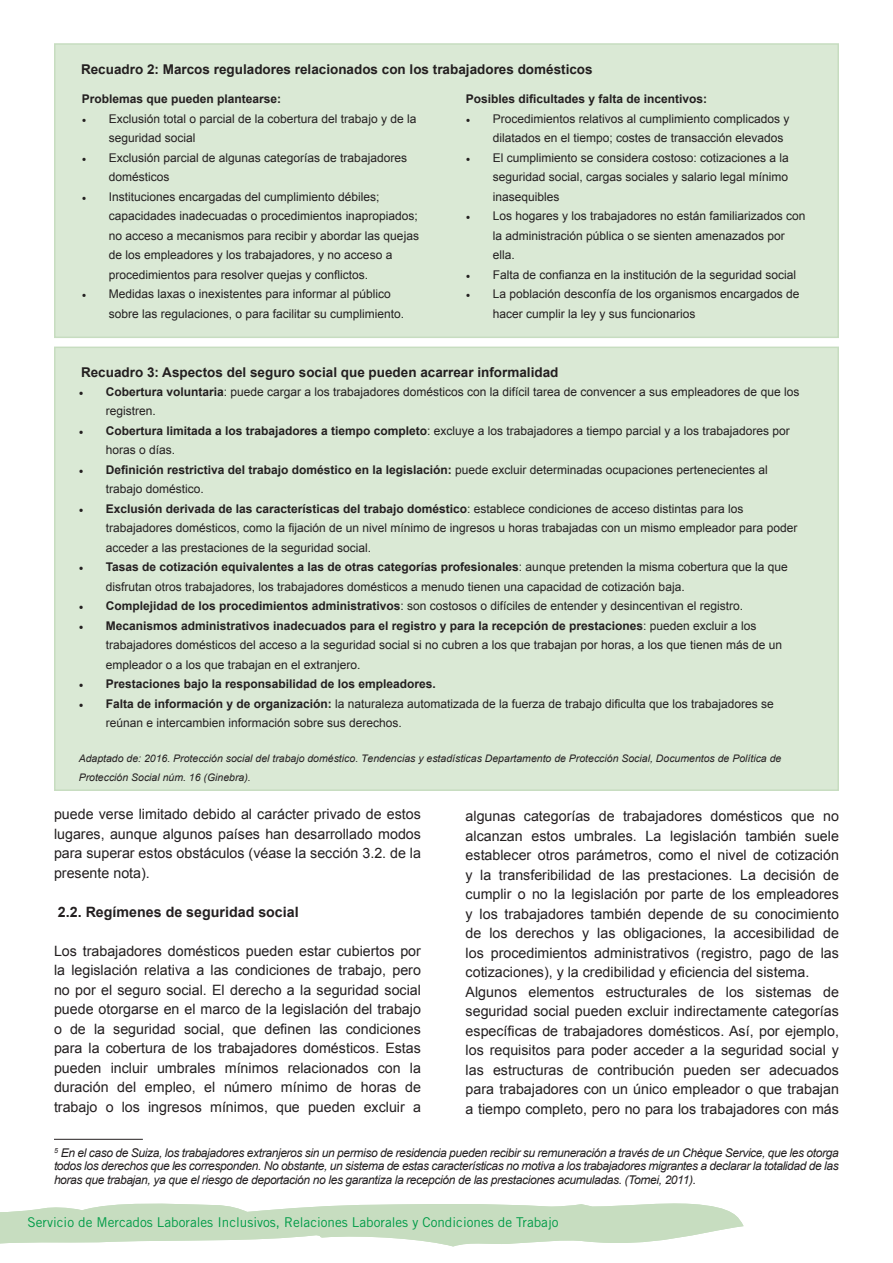
<style>
.page{position:relative;width:893px;height:1263px;background:#fff}
.page>*{position:absolute;margin:0;border:0;box-sizing:border-box;transform-origin:0 0}
.t1{font:14.25px/19.5px "Arial";color:#231f20;text-align:justify}
.t2{font:700 14.25px "Arial";color:#231f20}
.t3{font:13.5px "Trade Gothic LT Std";color:#009b47}
.t4{font:700 13.5px "Arial";color:#231f20}
.t5{font:12px/19.5px "Arial";color:#231f20}
.t6{font:italic 12px/13.5px "Arial";letter-spacing:-.03em;color:#231f20;text-align:justify}
.t7{font:700 12px "Arial";color:#231f20}
.t8{font:italic 10.35px/19.5px "Arial";color:#231f20}
.s1{font-family:"Minion Pro"}
.s2{font-family:"Minion Pro";font-weight:700}
.s3{font-weight:700}
</style>
<div class="page">
<div style="left:55px;top:347px;width:783px;height:443px;background:#dae9d5"></div>
<div style="left:54px;top:347px;width:785px;height:444px;border:2px solid #c7ddc0"></div>
<div style="left:55px;top:44px;width:783px;height:293px;background:#dae9d5"></div>
<div style="left:54px;top:43px;width:785px;height:295px;border:2px solid #c7ddc0"></div>
<svg style="left:0;top:1203px;width:744px;height:44px"></svg>
<hr style="left:54px;top:1139px;width:89px;height:1px;background:#231f20">
<p class="t4" style="left:81px;top:60px;width:513px">Recuadro 2: Marcos reguladores relacionados con los trabajadores domésticos</p>
<p class="t7" style="left:82px;top:91px;width:201px">Problemas que pueden plantearse:</p>
<p class="t5" style="left:109px;top:109px;width:309px;text-indent:-27px"><span class="s1">•</span> Exclusión total o parcial de la cobertura del trabajo y de la seguridad social</p>
<p class="t5" style="left:109px;top:148px;width:300px;text-indent:-27px"><span class="s1">•</span> Exclusión parcial de algunas categorías de trabajadores domésticos</p>
<p class="t5" style="left:109px;top:187px;width:312px;text-indent:-27px"><span class="s1">•</span> Instituciones encargadas del cumplimiento débiles; capacidades inadecuadas o procedimientos inapropiados; no acceso a mecanismos para recibir y abordar las quejas de los empleadores y los trabajadores, y no acceso a procedimientos para resolver quejas y conflictos.</p>
<p class="t5" style="left:109px;top:284px;width:297px;text-indent:-27px"><span class="s1">•</span> Medidas laxas o inexistentes para informar al público sobre las regulaciones, o para facilitar su cumplimiento.</p>
<p class="t7" style="left:466px;top:91px;width:243px">Posibles dificultades y falta de incentivos:</p>
<p class="t5" style="left:493px;top:109px;width:298px;text-indent:-27px"><span class="s1">•</span> Procedimientos relativos al cumplimiento complicados y dilatados en el tiempo; costes de transacción elevados</p>
<p class="t5" style="left:493px;top:148px;width:298px;text-align:justify;text-indent:-27px"><span class="s1">•</span> El cumplimiento se considera costoso: cotizaciones a la seguridad social, cargas sociales y salario legal mínimo inasequibles</p>
<p class="t5" style="left:493px;top:206px;width:314px;text-indent:-27px"><span class="s1">•</span> Los hogares y los trabajadores no están familiarizados con la administración pública o se sienten amenazados por ella.</p>
<p class="t5" style="left:466px;top:265px;width:332px"><span class="s1">•</span> Falta de confianza en la institución de la seguridad social</p>
<p class="t5" style="left:493px;top:284px;width:308px;text-indent:-27px"><span class="s1">•</span> La población desconfía de los organismos encargados de hacer cumplir la ley y sus funcionarios</p>
<p class="t4" style="left:81px;top:364px;width:479px">Recuadro 3: Aspectos del seguro social que pueden acarrear informalidad</p>
<p class="t5" style="left:106px;top:382px;width:695px;text-indent:-27px"><span class="s2">•</span> <span class="s3">Cobertura voluntaria</span>: puede cargar a los trabajadores domésticos con la difícil tarea de convencer a sus empleadores de que los registren.</p>
<p class="t5" style="left:106px;top:421px;width:686px;text-indent:-27px"><span class="s2">•</span> <span class="s3">Cobertura limitada a los trabajadores a tiempo completo</span>: excluye a los trabajadores a tiempo parcial y a los trabajadores por horas o días.</p>
<p class="t5" style="left:106px;top:460px;width:664px;text-indent:-27px"><span class="s2">•</span> <span class="s3">Definición restrictiva del trabajo doméstico en la legislación:</span> puede excluir determinadas ocupaciones pertenecientes al trabajo doméstico.</p>
<p class="t5" style="left:106px;top:499px;width:693px;text-indent:-27px"><span class="s2">•</span> <span class="s3">Exclusión derivada de las características del trabajo doméstico</span>: establece condiciones de acceso distintas para los trabajadores domésticos, como la fijación de un nivel mínimo de ingresos u horas trabajadas con un mismo empleador para poder acceder a las prestaciones de la seguridad social.</p>
<p class="t5" style="left:106px;top:557px;width:684px;text-indent:-27px"><span class="s2">•</span> <span class="s3">Tasas de cotización equivalentes a las de otras categorías profesionales</span>: aunque pretenden la misma cobertura que la que disfrutan otros trabajadores, los trabajadores domésticos a menudo tienen una capacidad de cotización baja.</p>
<p class="t5" style="left:79px;top:596px;width:666px"><span class="s2">•</span> <span class="s3">Complejidad de los procedimientos administrativos</span>: son costosos o difíciles de entender y desincentivan el registro.</p>
<p class="t5" style="left:106px;top:616px;width:678px;text-indent:-27px"><span class="s2">•</span> <span class="s3">Mecanismos administrativos inadecuados para el registro y para la recepción de prestaciones</span>: pueden excluir a los trabajadores domésticos del acceso a la seguridad social si no cubren a los que trabajan por horas, a los que tienen más de un empleador o a los que trabajan en el extranjero.</p>
<p class="t7" style="left:79px;top:676px;width:359px"><span class="s1">•</span> Prestaciones bajo la responsabilidad de los empleadores.</p>
<p class="t5" style="left:106px;top:694px;width:670px;text-indent:-27px"><span class="s2">•</span> <span class="s3">Falta de información y de organización:</span> la naturaleza automatizada de la fuerza de trabajo dificulta que los trabajadores se reúnan e intercambien información sobre sus derechos.</p>
<p class="t8" style="left:79px;top:748px;width:704px">Adaptado de: 2016. Protección social del trabajo doméstico. Tendencias y estadísticas Departamento de Protección Social, Documentos de Política de<br>Protección Social núm. 16 (Ginebra).</p>
<p class="t1" style="left:54px;top:805px;width:368px">puede verse limitado debido al carácter privado de estos lugares, aunque algunos países han desarrollado modos para superar estos obstáculos (véase la sección 3.2. de la presente nota).</p>
<p class="t2" style="left:58px;top:902px;width:242px">2.2. Regímenes de seguridad social</p>
<p class="t1" style="left:54px;top:941px;width:368px">Los trabajadores domésticos pueden estar cubiertos por la legislación relativa a las condiciones de trabajo, pero no por el seguro social. El derecho a la seguridad social puede otorgarse en el marco de la legislación del trabajo o de la seguridad social, que definen las condiciones para la cobertura de los trabajadores domésticos. Estas pueden incluir umbrales mínimos relacionados con la duración del empleo, el número mínimo de horas de trabajo o los ingresos mínimos, que pueden excluir a</p>
<p class="t1" style="left:466px;top:807px;width:375px;text-align:left">algunas categorías de trabajadores domésticos que no alcanzan estos umbrales. La legislación también suele establecer otros parámetros, como el nivel de cotización y la transferibilidad de las prestaciones. La decisión de cumplir o no la legislación por parte de los empleadores y los trabajadores también depende de su conocimiento de los derechos y las obligaciones, la accesibilidad de los procedimientos administrativos (registro, pago de las cotizaciones), y la credibilidad y eficiencia del sistema.<br>Algunos elementos estructurales de los sistemas de seguridad social pueden excluir indirectamente categorías específicas de trabajadores domésticos. Así, por ejemplo, los requisitos para poder acceder a la seguridad social y las estructuras de contribución pueden ser adecuados para trabajadores con un único empleador o que trabajan a tiempo completo, pero no para los trabajadores con más</p>
<p class="t6" style="left:54px;top:1146px;width:786px"><sup>5</sup> En el caso de Suiza, los trabajadores extranjeros sin un permiso de residencia pueden recibir su remuneración a través de un Chèque Service, que les otorga todos los derechos que les corresponden. No obstante, un sistema de estas características no motiva a los trabajadores migrantes a declarar la totalidad de las horas que trabajan, ya que el riesgo de deportación no les garantiza la recepción de las prestaciones acumuladas. (Tomei, 2011).</p>
<p class="t3" style="left:28px;top:1213px;width:532px">Servicio de Mercados Laborales Inclusivos, Relaciones Laborales y Condiciones de Trabajo</p>
<p class="t3" style="left:31px;top:1213px;width:532px">Servicio de Mercados Laborales Inclusivos, Relaciones Laborales y Condiciones de Trabajo</p>
</div>
